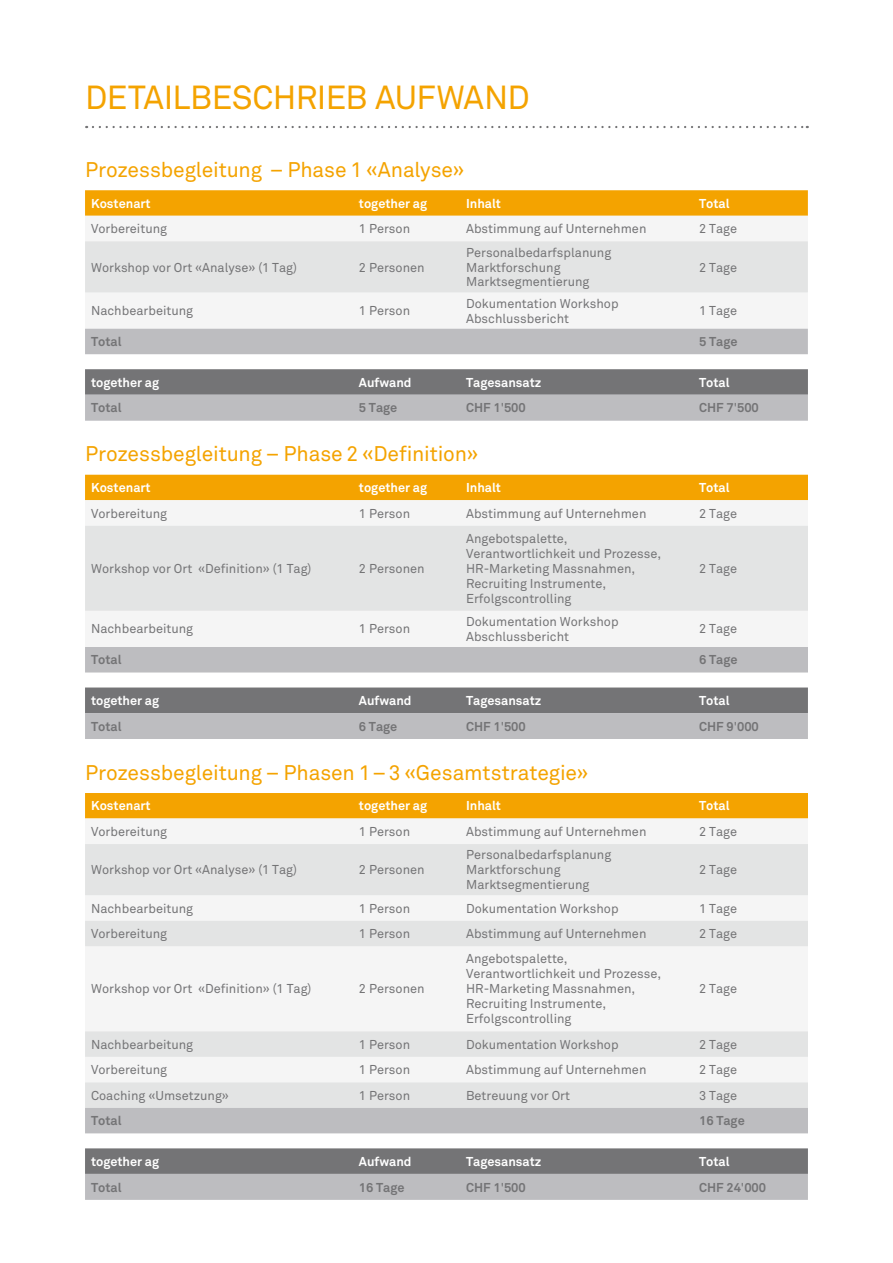
<style>
.page{position:relative;width:893px;height:1263px;background:#fff}
.page>*{position:absolute;margin:0;border:0;box-sizing:border-box;transform-origin:0 0}
.t1{font:33px "Akkurat";letter-spacing:-.015em;color:#f4a300}
.t2{font:21px "Akkurat";letter-spacing:-.005em;color:#f4a300}
.t3{font:12.75px/15px "Akkurat";color:#747476}
.t4{font:700 12.75px "Akkurat";color:#fff}
.t5{font:700 12.75px "Akkurat";color:#747476}
.s1{font-weight:400}
</style>
<div class="page">
<svg style="left:85px;top:190px;width:723px;height:26px;background:#f4a506"></svg>
<div style="left:85px;top:292px;width:723px;height:37px;background:#f5f5f5"></div>
<div style="left:85px;top:241px;width:723px;height:51px;background:#e3e4e4"></div>
<div style="left:85px;top:329px;width:723px;height:25px;background:#bdbdc0"></div>
<svg style="left:85px;top:369px;width:723px;height:52px;background:#9a9a9c"></svg>
<div style="left:85px;top:475px;width:723px;height:25px;background:#f4a300"></div>
<div style="left:85px;top:500px;width:723px;height:26px;background:#f5f5f5"></div>
<div style="left:85px;top:526px;width:723px;height:85px;background:#e3e4e4"></div>
<div style="left:85px;top:647px;width:723px;height:25px;background:#bdbdc0"></div>
<svg style="left:85px;top:687px;width:723px;height:52px;background:#99999c"></svg>
<div style="left:85px;top:793px;width:723px;height:25px;background:#f4a300"></div>
<svg style="left:85px;top:844px;width:723px;height:264px;fill:#f5f5f5"></svg>
<div style="left:85px;top:1108px;width:723px;height:25px;background:#bdbdc0"></div>
<svg style="left:85px;top:1148px;width:723px;height:52px;background:#9a9a9c"></svg>
<svg style="left:93px;top:126px;width:715px;height:2px"></svg>
<h1 class="t1" style="left:85px;top:78px;width:446px">DETAILBESCHRIEB AUFWAND</h1>
<h2 class="t2" style="left:85px;top:157px;width:381px">Prozessbegleitung – Phase 1 «Analyse»</h2>
<p class="t4" style="left:91px;top:195px;width:61px">Kostenart</p>
<p class="t4" style="left:359px;top:195px;width:70px">together ag</p>
<p class="t4" style="left:466px;top:195px;width:36px">Inhalt</p>
<p class="t4" style="left:699px;top:195px;width:32px">Total</p>
<p class="t3" style="left:91px;top:221px;width:78px">Vorbereitung</p>
<p class="t3" style="left:359px;top:221px;width:53px">1 Person</p>
<p class="t3" style="left:466px;top:221px;width:182px">Abstimmung auf Unternehmen</p>
<p class="t3" style="left:699px;top:221px;width:39px">2 Tage</p>
<p class="t3" style="left:91px;top:260px;width:207px">Workshop vor Ort «Analyse» (1 Tag)</p>
<p class="t3" style="left:359px;top:260px;width:67px">2 Personen</p>
<p class="t3" style="left:466px;top:245px;width:147px">Personalbedarfsplanung<br>Marktforschung<br>Marktsegmentierung</p>
<p class="t3" style="left:699px;top:260px;width:39px">2 Tage</p>
<p class="t3" style="left:91px;top:304px;width:104px">Nachbearbeitung</p>
<p class="t3" style="left:359px;top:304px;width:53px">1 Person</p>
<p class="t3" style="left:466px;top:296px;width:154px">Dokumentation Workshop<br>Abschlussbericht</p>
<p class="t3" style="left:699px;top:304px;width:39px">1 Tage</p>
<p class="t5" style="left:91px;top:334px;width:32px">Total</p>
<p class="t5" style="left:699px;top:334px;width:40px">5 Tage</p>
<p class="t4" style="left:91px;top:374px;width:70px">together ag</p>
<p class="t4" style="left:359px;top:374px;width:54px">Aufwand</p>
<p class="t4" style="left:466px;top:374px;width:77px">Tagesansatz</p>
<p class="t4" style="left:699px;top:374px;width:32px">Total</p>
<p class="t5" style="left:91px;top:400px;width:32px">Total</p>
<p class="t5" style="left:359px;top:400px;width:40px">5 Tage</p>
<p class="t5" style="left:466px;top:400px;width:61px">CHF 1<span class="s1">'</span>500</p>
<p class="t5" style="left:699px;top:400px;width:61px">CHF 7<span class="s1">'</span>500</p>
<h2 class="t2" style="left:85px;top:442px;width:395px">Prozessbegleitung – Phase 2 «Definition»</h2>
<p class="t4" style="left:91px;top:479px;width:61px">Kostenart</p>
<p class="t4" style="left:359px;top:479px;width:70px">together ag</p>
<p class="t4" style="left:466px;top:479px;width:36px">Inhalt</p>
<p class="t4" style="left:699px;top:479px;width:32px">Total</p>
<p class="t3" style="left:91px;top:506px;width:78px">Vorbereitung</p>
<p class="t3" style="left:359px;top:506px;width:53px">1 Person</p>
<p class="t3" style="left:466px;top:506px;width:182px">Abstimmung auf Unternehmen</p>
<p class="t3" style="left:699px;top:506px;width:39px">2 Tage</p>
<p class="t3" style="left:91px;top:561px;width:222px">Workshop vor Ort «Definition» (1 Tag)</p>
<p class="t3" style="left:359px;top:561px;width:67px">2 Personen</p>
<p class="t3" style="left:466px;top:531px;width:197px">Angebotspalette,<br>Verantwortlichkeit und Prozesse,<br>HR-Marketing Massnahmen,<br>Recruiting Instrumente,<br>Erfolgscontrolling</p>
<p class="t3" style="left:699px;top:561px;width:39px">2 Tage</p>
<p class="t3" style="left:91px;top:622px;width:104px">Nachbearbeitung</p>
<p class="t3" style="left:359px;top:622px;width:53px">1 Person</p>
<p class="t3" style="left:466px;top:614px;width:154px">Dokumentation Workshop<br>Abschlussbericht</p>
<p class="t3" style="left:699px;top:622px;width:39px">2 Tage</p>
<p class="t5" style="left:91px;top:652px;width:32px">Total</p>
<p class="t5" style="left:699px;top:652px;width:40px">6 Tage</p>
<p class="t4" style="left:91px;top:692px;width:70px">together ag</p>
<p class="t4" style="left:359px;top:692px;width:54px">Aufwand</p>
<p class="t4" style="left:466px;top:692px;width:77px">Tagesansatz</p>
<p class="t4" style="left:699px;top:692px;width:32px">Total</p>
<p class="t5" style="left:91px;top:718px;width:32px">Total</p>
<p class="t5" style="left:359px;top:718px;width:40px">6 Tage</p>
<p class="t5" style="left:466px;top:718px;width:61px">CHF 1<span class="s1">'</span>500</p>
<p class="t5" style="left:699px;top:718px;width:61px">CHF 9<span class="s1">'</span>000</p>
<h2 class="t2" style="left:85px;top:760px;width:505px">Prozessbegleitung – Phasen 1–3 «Gesamtstrategie»</h2>
<p class="t4" style="left:91px;top:798px;width:61px">Kostenart</p>
<p class="t4" style="left:359px;top:798px;width:70px">together ag</p>
<p class="t4" style="left:466px;top:798px;width:36px">Inhalt</p>
<p class="t4" style="left:699px;top:798px;width:32px">Total</p>
<p class="t3" style="left:91px;top:824px;width:78px">Vorbereitung</p>
<p class="t3" style="left:359px;top:824px;width:53px">1 Person</p>
<p class="t3" style="left:466px;top:824px;width:182px">Abstimmung auf Unternehmen</p>
<p class="t3" style="left:699px;top:824px;width:39px">2 Tage</p>
<p class="t3" style="left:91px;top:863px;width:207px">Workshop vor Ort «Analyse» (1 Tag)</p>
<p class="t3" style="left:359px;top:863px;width:67px">2 Personen</p>
<p class="t3" style="left:466px;top:848px;width:147px">Personalbedarfsplanung<br>Marktforschung<br>Marktsegmentierung</p>
<p class="t3" style="left:699px;top:863px;width:39px">2 Tage</p>
<p class="t3" style="left:91px;top:901px;width:104px">Nachbearbeitung</p>
<p class="t3" style="left:359px;top:901px;width:53px">1 Person</p>
<p class="t3" style="left:466px;top:901px;width:154px">Dokumentation Workshop</p>
<p class="t3" style="left:699px;top:901px;width:39px">1 Tage</p>
<p class="t3" style="left:91px;top:926px;width:78px">Vorbereitung</p>
<p class="t3" style="left:359px;top:926px;width:53px">1 Person</p>
<p class="t3" style="left:466px;top:926px;width:182px">Abstimmung auf Unternehmen</p>
<p class="t3" style="left:699px;top:926px;width:39px">2 Tage</p>
<p class="t3" style="left:91px;top:982px;width:222px">Workshop vor Ort «Definition» (1 Tag)</p>
<p class="t3" style="left:359px;top:982px;width:67px">2 Personen</p>
<p class="t3" style="left:466px;top:952px;width:197px">Angebotspalette,<br>Verantwortlichkeit und Prozesse,<br>HR-Marketing Massnahmen,<br>Recruiting Instrumente,<br>Erfolgscontrolling</p>
<p class="t3" style="left:699px;top:982px;width:39px">2 Tage</p>
<p class="t3" style="left:91px;top:1037px;width:104px">Nachbearbeitung</p>
<p class="t3" style="left:359px;top:1037px;width:53px">1 Person</p>
<p class="t3" style="left:466px;top:1037px;width:154px">Dokumentation Workshop</p>
<p class="t3" style="left:699px;top:1037px;width:39px">2 Tage</p>
<p class="t3" style="left:91px;top:1062px;width:78px">Vorbereitung</p>
<p class="t3" style="left:359px;top:1062px;width:53px">1 Person</p>
<p class="t3" style="left:466px;top:1062px;width:182px">Abstimmung auf Unternehmen</p>
<p class="t3" style="left:699px;top:1062px;width:39px">2 Tage</p>
<p class="t3" style="left:91px;top:1088px;width:139px">Coaching «Umsetzung»</p>
<p class="t3" style="left:359px;top:1088px;width:53px">1 Person</p>
<p class="t3" style="left:466px;top:1088px;width:105px">Betreuung vor Ort</p>
<p class="t3" style="left:699px;top:1088px;width:39px">3 Tage</p>
<p class="t5" style="left:91px;top:1113px;width:32px">Total</p>
<p class="t5" style="left:699px;top:1113px;width:47px">16 Tage</p>
<p class="t4" style="left:91px;top:1153px;width:70px">together ag</p>
<p class="t4" style="left:359px;top:1153px;width:54px">Aufwand</p>
<p class="t4" style="left:466px;top:1153px;width:77px">Tagesansatz</p>
<p class="t4" style="left:699px;top:1153px;width:32px">Total</p>
<p class="t5" style="left:91px;top:1179px;width:32px">Total</p>
<p class="t5" style="left:359px;top:1179px;width:47px">16 Tage</p>
<p class="t5" style="left:466px;top:1179px;width:61px">CHF 1<span class="s1">'</span>500</p>
<p class="t5" style="left:699px;top:1179px;width:69px">CHF 24<span class="s1">'</span>000</p>
</div>
